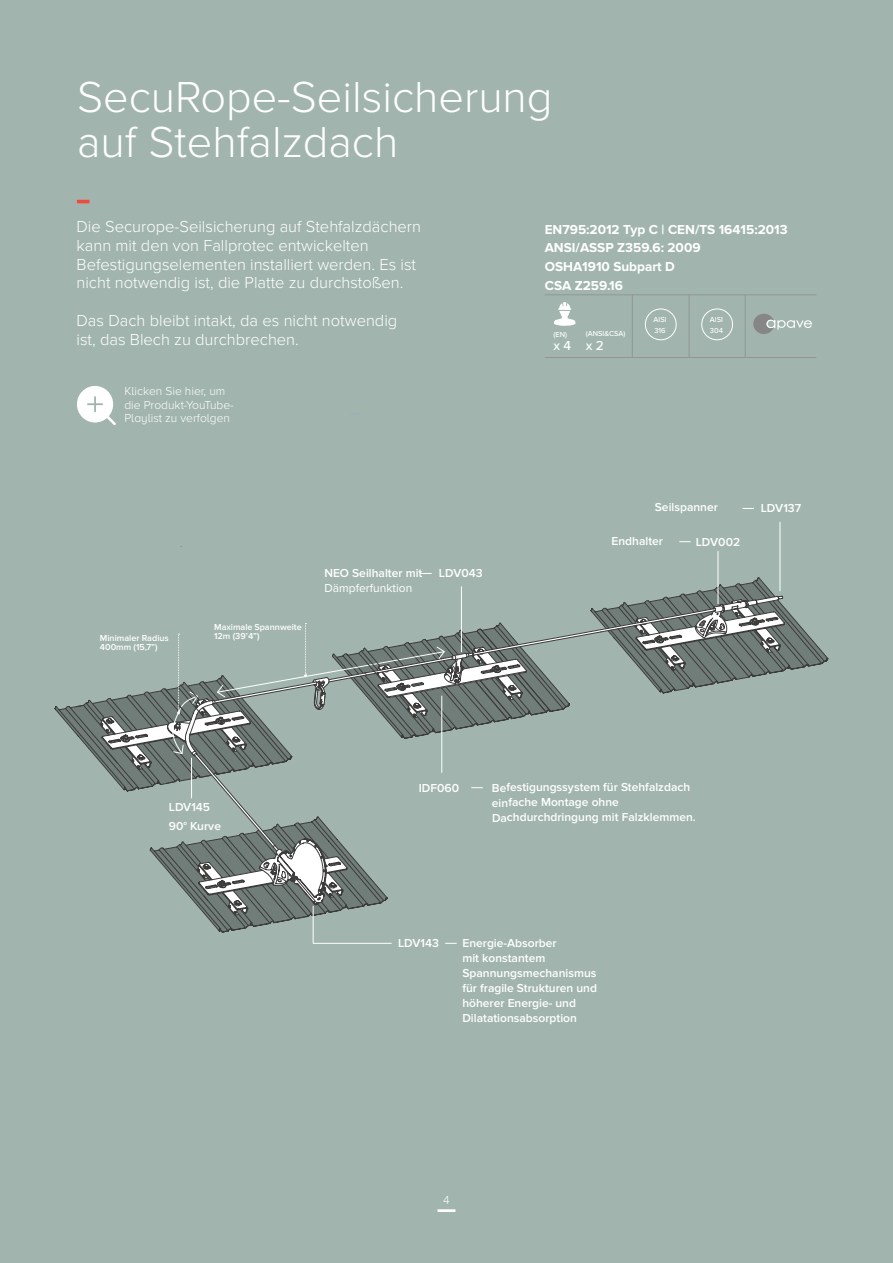
<style>
.page{position:relative;width:893px;height:1263px;background:#a1b5ae}
.page>*{position:absolute;margin:0;border:0;box-sizing:border-box;transform-origin:0 0}
.t1{font:300 45px/45px "Proxima Nova";color:#fff}
.t2{font:300 16.5px/18.8px "Proxima Nova";color:#fff}
.t3{font:700 13.5px/18.8px "Proxima Nova";color:#fff}
.t4{font:500 13.5px "Proxima Nova";color:#fff}
.t5{font:600 12px/15px "Proxima Nova";color:#fff}
.t6{font:300 12px/13.5px "Proxima Nova A";color:#fff}
.t7{font:12px "Proxima Nova";letter-spacing:-.005em;color:#fff}
.t8{font:300 12px "Proxima Nova";color:#fff}
.t9{font:600 9px/9px "Proxima Nova";color:#fff}
.t10{font:500 7.5px/11.4px "Proxima Nova";color:#fff}
</style>
<div class="page">
<svg style="left:753px;top:314px;width:59px;height:20px"></svg>
<hr style="left:437px;top:1209px;width:18px;height:3px;background:#fff">
<svg style="left:554px;top:302px;width:22px;height:24px"></svg>
<hr style="left:545px;top:295px;width:271px;height:1px;background:#939598">
<hr style="left:545px;top:357px;width:271px;height:1px;background:#939598">
<hr style="left:632px;top:295px;width:1px;height:62px;background:#939598">
<hr style="left:745px;top:295px;width:1px;height:62px;background:#939598">
<hr style="left:689px;top:295px;width:1px;height:62px;background:#939598">
<div style="left:701px;top:309px;width:32px;height:31px;border:1px solid #fff;border-radius:50%"></div>
<div style="left:645px;top:309px;width:32px;height:31px;border:1px solid #fff;border-radius:50%"></div>
<svg style="left:77px;top:200px;width:13px;height:3px"></svg>
<svg style="left:77px;top:386px;width:39px;height:39px"></svg>
<hr style="left:718px;top:551px;width:1px;height:53px;background:#fff">
<hr style="left:780px;top:522px;width:1px;height:69px;background:#fff">
<hr style="left:313px;top:943px;width:79px;height:1px;background:#fff">
<svg style="left:445px;top:943px;width:12px;height:1px"></svg>
<svg style="left:742px;top:508px;width:12px;height:1px"></svg>
<svg style="left:679px;top:541px;width:12px;height:1px"></svg>
<hr style="left:313px;top:906px;width:1px;height:37px;background:#fff">
<svg style="left:54px;top:573px;width:774px;height:359px"></svg>
<h1 class="t1" style="left:77px;top:75px;width:477px">SecuRope-Seilsicherung auf Stehfalzdach</h1>
<h2 class="t2" style="left:77px;top:217px;width:346px">Die Securope-Seilsicherung auf Stehfalzdächern kann mit den von Fallprotec entwickelten Befestigungselementen installiert werden. Es ist nicht notwendig ist, die Platte zu durchstoßen.</h2>
<h2 class="t2" style="left:77px;top:311px;width:322px">Das Dach bleibt intakt, da es nicht notwendig ist, das Blech zu durchbrechen.</h2>
<p class="t6" style="left:124px;top:385px;width:111px">Klicken Sie hier, um die Produkt-YouTube-<br>Playlist zu verfolgen</p>
<p class="t9" style="left:100px;top:633px;width:70px">Minimaler Radius<br>400mm (15,7”)</p>
<p class="t9" style="left:214px;top:623px;width:89px">Maximale Spannweite<br>12m (39’4”)</p>
<p class="t5" style="left:324px;top:566px;width:100px">NEO Seilhalter mit</p>
<p class="t7" style="left:324px;top:581px;width:89px">Dämpferfunktion</p>
<p class="t5" style="left:439px;top:565px;width:45px">LDV043</p>
<p class="t3" style="left:545px;top:220px;width:244px">EN795:2012 Typ C | CEN/TS 16415:2013<br>ANSI/ASSP Z359.6: 2009<br>OSHA1910 Subpart D<br>CSA Z259.16</p>
<p class="t10" style="left:553px;top:329px;width:15px">(EN)</p>
<p class="t10" style="left:586px;top:327px;width:41px">(ANSI&amp;CSA)</p>
<p class="t4" style="left:553px;top:337px;width:52px">x 4 x 2</p>
<p class="t10" style="left:653px;top:314px;width:15px">AISI<br>316</p>
<p class="t10" style="left:710px;top:314px;width:15px">AISI<br>304</p>
<p class="t5" style="left:655px;top:500px;width:65px">Seilspanner</p>
<p class="t5" style="left:611px;top:534px;width:53px">Endhalter</p>
<p class="t5" style="left:696px;top:535px;width:46px">LDV002</p>
<p class="t5" style="left:761px;top:501px;width:42px">LDV137</p>
<p class="t5" style="left:169px;top:798px;width:54px;line-height:18.8px">LDV145<br>90° Kurve</p>
<p class="t5" style="left:419px;top:780px;width:42px">IDF060</p>
<p class="t5" style="left:492px;top:780px;width:205px">Befestigungssystem für Stehfalzdach einfache Montage ohne<br>Dachdurchdringung mit Falzklemmen.</p>
<p class="t5" style="left:398px;top:935px;width:42px">LDV143</p>
<p class="t5" style="left:462px;top:935px;width:136px">Energie-Absorber<br>mit konstantem<br>Spannungsmechanismus für fragile Strukturen und höherer Energie- und<br>Dilatationsabsorption</p>
<p class="t8" style="left:443px;top:1193px;width:8px">4</p>
</div>
